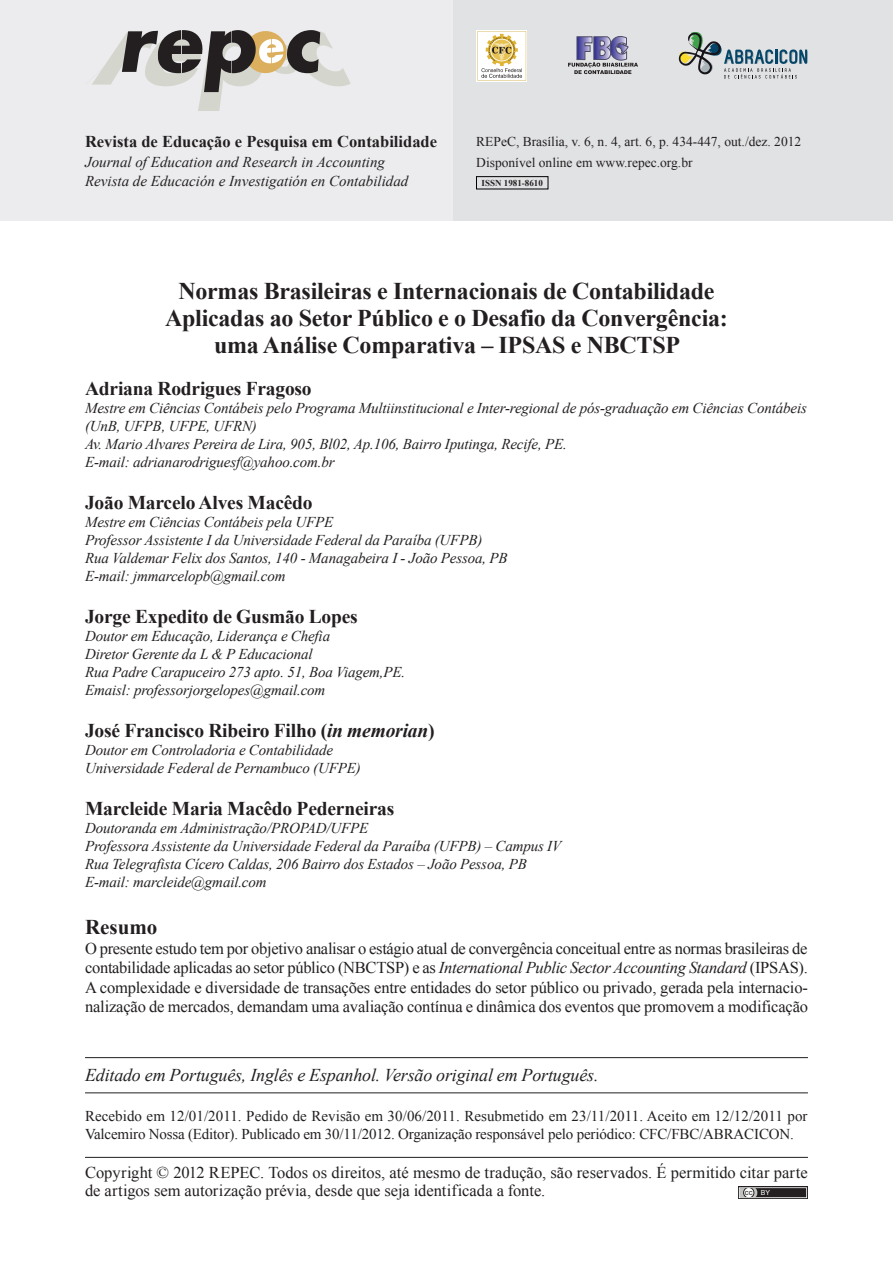
<style>
.page{position:relative;width:893px;height:1263px;background:#fff}
.page>*{position:absolute;margin:0;border:0;box-sizing:border-box;transform-origin:0 0}
.t1{font:700 24px/27px "Times New Roman";letter-spacing:-.01em;color:#231f20;text-align:center}
.t2{font:700 21px "Times New Roman";color:#231f20}
.t3{font:700 19.5px "Times New Roman";letter-spacing:-.01em;color:#231f20}
.t4{font:italic 18px "Times New Roman";letter-spacing:-.01em;color:#231f20}
.t5{font:16.5px/19.5px "Times New Roman";color:#231f20}
.t6{font:700 16.5px "Times New Roman";color:#231f20}
.t7{font:italic 15px/18px "Times New Roman";letter-spacing:-.01em;color:#231f20}
.t8{font:15px/18px "Times New Roman";letter-spacing:-.01em;color:#231f20}
.t9{font:13.5px "Times New Roman";color:#231f20}
.t10{font:700 9px "Times New Roman";color:#231f20}
.t11{font:7.5px "Arial";color:#231f20}
.s1{font-style:italic}
.s2{font-size:7.05px;color:#fff}
</style>
<div class="page">
<div style="left:0;top:0;width:454px;height:220px;background:#ececee"></div>
<div style="left:454px;top:0;width:439px;height:220px;background:#e1e2e4"></div>
<svg style="left:92px;top:30px;width:259px;height:81px"></svg>
<hr style="left:85px;top:1157px;width:723px;height:1px;background:#231f20">
<div style="left:476px;top:176px;width:72px;height:13px;border:1px solid #000"></div>
<svg style="left:568px;top:36px;width:70px;height:38px"></svg>
<svg style="left:476px;top:30px;width:51px;height:52px"></svg>
<svg style="left:477px;top:31px;width:49px;height:50px;background:#e7ddbf"></svg>
<svg style="left:678px;top:32px;width:130px;height:47px"></svg>
<svg style="left:738px;top:1186px;width:70px;height:13px"></svg>
<svg style="left:739px;top:1187px;width:68px;height:11px"></svg>
<hr style="left:85px;top:1057px;width:723px;height:1px;background:#231f20">
<hr style="left:85px;top:1092px;width:723px;height:1px;background:#231f20">
<p class="t6" style="left:85px;top:131px;width:354px">Revista de Educação e Pesquisa em Contabilidade</p>
<p class="t7" style="left:85px;top:152px;width:325px;line-height:19.2px">Journal of Education and Research in Accounting<br>Revista de Educación e Investigatión en Contabilidad</p>
<p class="t9" style="left:476px;top:132px;width:326px">REPeC, Brasília, v. 6, n. 4, art. 6, p. 434-447, out./dez. 2012</p>
<p class="t9" style="left:476px;top:153px;width:218px">Disponível online em www.repec.org.br</p>
<p class="t10" style="left:482px;top:177px;width:63px">ISSN 1981-8610</p>
<h1 class="t1" style="left:165px;top:277px;width:564px">Normas Brasileiras e Internacionais de Contabilidade<br>Aplicadas ao Setor Público e o Desafio da Convergência: uma Análise Comparativa – IPSAS e NBCTSP</h1>
<h3 class="t3" style="left:85px;top:375px;width:228px">Adriana Rodrigues Fragoso</h3>
<p class="t7" style="left:85px;top:399px;width:723px">Mestre em Ciências Contábeis pelo Programa Multiinstitucional e Inter-regional de pós-graduação em Ciências Contábeis (UnB, UFPB, UFPE, UFRN)<br>Av. Mario Alvares Pereira de Lira, 905, Bl02, Ap.106, Bairro Iputinga, Recife, PE.<br>E-mail: adrianarodriguesf@yahoo.com.br</p>
<h3 class="t3" style="left:85px;top:489px;width:229px">João Marcelo Alves Macêdo</h3>
<p class="t7" style="left:85px;top:513px;width:424px">Mestre em Ciências Contábeis pela UFPE<br>Professor Assistente I da Universidade Federal da Paraíba (UFPB)<br>Rua Valdemar Felix dos Santos, 140 - Managabeira I - João Pessoa, PB E-mail: jmmarcelopb@gmail.com</p>
<h3 class="t3" style="left:85px;top:603px;width:274px">Jorge Expedito de Gusmão Lopes</h3>
<p class="t7" style="left:85px;top:627px;width:322px">Doutor em Educação, Liderança e Chefia<br>Diretor Gerente da L &amp; P Educacional<br>Rua Padre Carapuceiro 273 apto. 51, Boa Viagem,PE.<br>Emaisl: professorjorgelopes@gmail.com</p>
<h3 class="t3" style="left:85px;top:717px;width:351px">José Francisco Ribeiro Filho (<span class="s1">in memorian</span>)</h3>
<p class="t7" style="left:85px;top:741px;width:277px">Doutor em Controladoria e Contabilidade<br>Universidade Federal de Pernambuco (UFPE)</p>
<h3 class="t3" style="left:85px;top:795px;width:311px">Marcleide Maria Macêdo Pederneiras</h3>
<p class="t7" style="left:85px;top:819px;width:478px">Doutoranda em Administração/PROPAD/UFPE<br>Professora Assistente da Universidade Federal da Paraíba (UFPB) – Campus IV Rua Telegrafista Cícero Caldas, 206 Bairro dos Estados – João Pessoa, PB E-mail: marcleide@gmail.com</p>
<h2 class="t2" style="left:85px;top:913px;width:74px">Resumo</h2>
<p class="t5" style="left:85px;top:938px;width:724px;text-align:justify">O presente estudo tem por objetivo analisar o estágio atual de convergência conceitual entre as normas brasileiras de contabilidade aplicadas ao setor público (NBCTSP) e as <span class="s1">International Public Sector Accounting Standard</span> (IPSAS).<br>A complexidade e diversidade de transações entre entidades do setor público ou privado, gerada pela internacio&shy;nalização de mercados, demandam uma avaliação contínua e dinâmica dos eventos que promovem a modificação</p>
<p class="t4" style="left:85px;top:1063px;width:515px">Editado em Português, Inglês e Espanhol. Versão original em Português.</p>
<p class="t8" style="left:85px;top:1106px;width:724px">Recebido em 12/01/2011. Pedido de Revisão em 30/06/2011. Resubmetido em 23/11/2011. Aceito em 12/12/2011 por<br>Valcemiro Nossa (Editor). Publicado em 30/11/2012. Organização responsável pelo periódico: CFC/FBC/ABRACICON.</p>
<p class="t5" style="left:85px;top:1163px;width:724px;line-height:18px">Copyright © 2012 REPEC. Todos os direitos, até mesmo de tradução, são reservados. É permitido citar parte de artigos sem autorização prévia, desde que seja identificada a fonte.</p>
<p class="t11" style="left:745px;top:1187px;width:27px">cc <span class="s2">BY</span></p>
</div>
